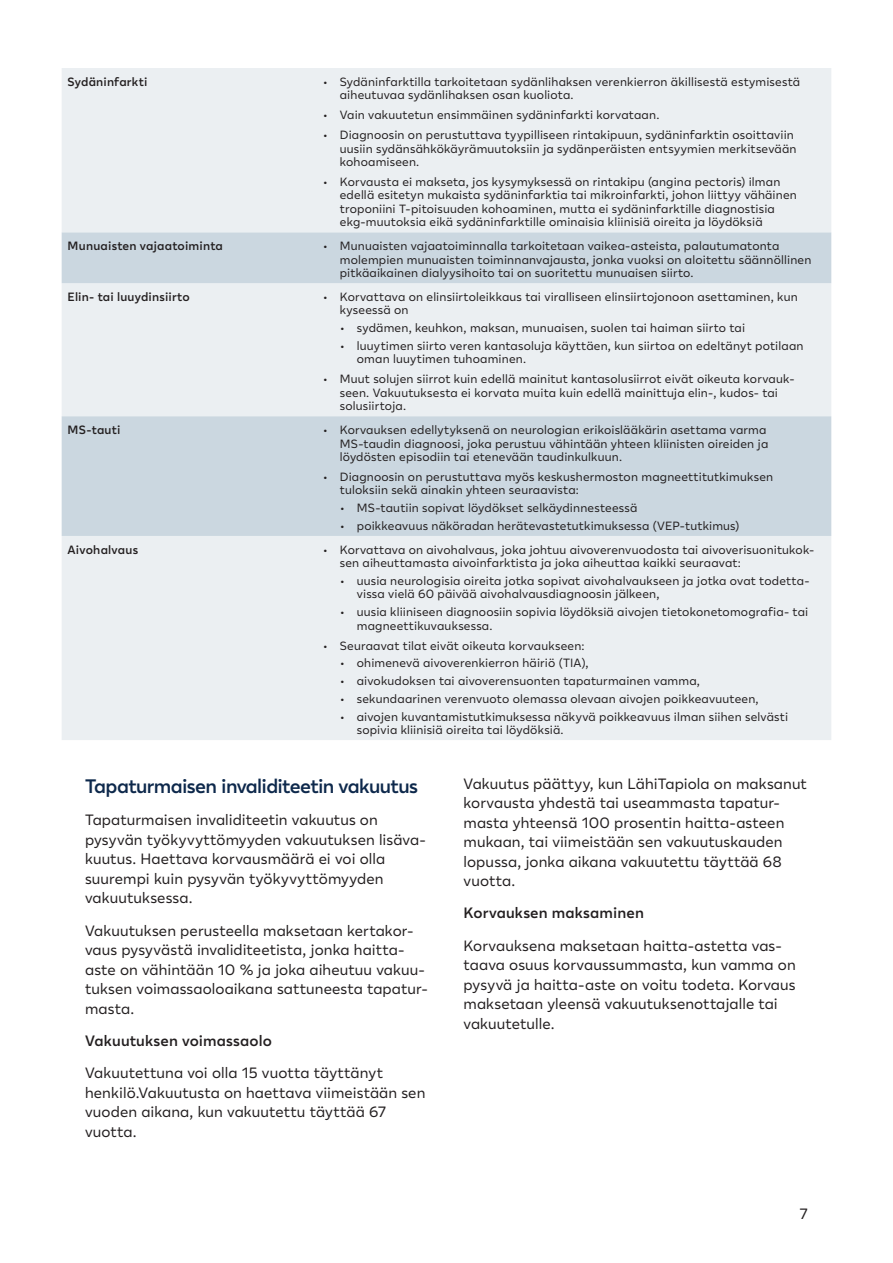
<style>
.page{position:relative;width:893px;height:1263px;background:#fff}
.page>*{position:absolute;margin:0;border:0;box-sizing:border-box;transform-origin:0 0}
.H3_Väliotsikko{font:600 19.5px "Lahi Tapiola Sans";letter-spacing:-.03em;color:#0d284b}
.Leipis{font:15px/19.5px "Lahi Tapiola Sans";letter-spacing:.005em;color:#231f20}
.H4_Alaotsikko{font:600 15px "Lahi Tapiola Sans";letter-spacing:.01em;color:#231f20}
.t1{font:12px/13.5px "Lahi Tapiola Sans";letter-spacing:.015em;color:#231f20}
.LAATIKKO_Leipis{font:600 12px "Lahi Tapiola Sans";letter-spacing:.015em;color:#231f20}
</style>
<div class="page">
<div style="left:62px;top:68px;width:769px;height:672px;background:#ebeff2"></div>
<svg style="left:62px;top:232px;width:769px;height:304px;background:#d9e1e7"></svg>
<p class="LAATIKKO_Leipis" style="left:68px;top:73px;width:81px">Sydäninfarkti</p>
<p class="t1" style="left:340px;top:74px;width:462px;text-indent:-17px">• Sydäninfarktilla tarkoitetaan sydänlihaksen verenkierron äkillisestä estymisestä aiheutuvaa sydänlihaksen osan kuoliota.</p>
<p class="t1" style="left:323px;top:107px;width:338px">• Vain vakuutetun ensimmäinen sydäninfarkti korvataan.</p>
<p class="t1" style="left:340px;top:127px;width:458px;text-indent:-17px">• Diagnoosin on perustuttava tyypilliseen rintakipuun, sydäninfarktin osoittaviin uusiin sydänsähkökäyrämuutoksiin ja sydänperäisten entsyymien merkitsevään kohoamiseen.</p>
<p class="t1" style="left:340px;top:174px;width:459px;text-indent:-17px">• Korvausta ei makseta, jos kysymyksessä on rintakipu (angina pectoris) ilman edellä esitetyn mukaista sydäninfarktia tai mikroinfarkti, johon liittyy vähäinen troponiini T-pitoisuuden kohoaminen, mutta ei sydäninfarktille diagnostisia ekg-muutoksia eikä sydäninfarktille ominaisia kliinisiä oireita ja löydöksiä</p>
<p class="LAATIKKO_Leipis" style="left:68px;top:237px;width:157px">Munuaisten vajaatoiminta</p>
<p class="t1" style="left:340px;top:238px;width:473px;text-indent:-17px">• Munuaisten vajaatoiminnalla tarkoitetaan vaikea-asteista, palautumatonta molempien munuaisten toiminnanvajausta, jonka vuoksi on aloitettu säännöllinen pitkäaikainen dialyysihoito tai on suoritettu munuaisen siirto.</p>
<p class="LAATIKKO_Leipis" style="left:68px;top:288px;width:124px">Elin- tai luuydinsiirto</p>
<p class="t1" style="left:340px;top:289px;width:459px;text-indent:-17px">• Korvattava on elinsiirtoleikkaus tai viralliseen elinsiirtojonoon asettaminen, kun kyseessä on</p>
<p class="t1" style="left:340px;top:320px;width:407px">• sydämen, keuhkon, maksan, munuaisen, suolen tai haiman siirto tai</p>
<p class="t1" style="left:357px;top:338px;width:448px;text-indent:-17px">• luuytimen siirto veren kantasoluja käyttäen, kun siirtoa on edeltänyt potilaan oman luuytimen tuhoaminen.</p>
<p class="t1" style="left:340px;top:372px;width:456px;text-indent:-17px">• Muut solujen siirrot kuin edellä mainitut kantasolusiirrot eivät oikeuta korvauk&shy;seen. Vakuutuksesta ei korvata muita kuin edellä mainittuja elin-, kudos- tai solusiirtoja.</p>
<p class="LAATIKKO_Leipis" style="left:68px;top:421px;width:54px">MS-tauti</p>
<p class="t1" style="left:340px;top:422px;width:430px;text-indent:-17px">• Korvauksen edellytyksenä on neurologian erikoislääkärin asettama varma<br>MS-taudin diagnoosi, joka perustuu vähintään yhteen kliinisten oireiden ja löydösten episodiin tai etenevään taudinkulkuun.</p>
<p class="t1" style="left:340px;top:469px;width:435px;text-indent:-17px">• Diagnoosin on perustuttava myös keskushermoston magneettitutkimuksen tuloksiin sekä ainakin yhteen seuraavista:</p>
<p class="t1" style="left:340px;top:500px;width:299px">• MS-tautiin sopivat löydökset selkäydinnesteessä</p>
<p class="t1" style="left:340px;top:518px;width:401px">• poikkeavuus näköradan herätevastetutkimuksessa (VEP-tutkimus)</p>
<p class="LAATIKKO_Leipis" style="left:68px;top:540px;width:72px">Aivohalvaus</p>
<p class="t1" style="left:340px;top:542px;width:476px;text-indent:-17px">• Korvattava on aivohalvaus, joka johtuu aivoverenvuodosta tai aivoverisuonitukok&shy;sen aiheuttamasta aivoinfarktista ja joka aiheuttaa kaikki seuraavat:</p>
<p class="t1" style="left:357px;top:573px;width:454px;text-indent:-17px">• uusia neurologisia oireita jotka sopivat aivohalvaukseen ja jotka ovat todetta&shy;vissa vielä 60 päivää aivohalvausdiagnoosin jälkeen,</p>
<p class="t1" style="left:357px;top:604px;width:453px;text-indent:-17px">• uusia kliiniseen diagnoosiin sopivia löydöksiä aivojen tietokonetomografia- tai magneettikuvauksessa.</p>
<p class="t1" style="left:323px;top:638px;width:263px">• Seuraavat tilat eivät oikeuta korvaukseen:</p>
<p class="t1" style="left:340px;top:656px;width:250px">• ohimenevä aivoverenkierron häiriö (TIA),</p>
<p class="t1" style="left:340px;top:673px;width:362px">• aivokudoksen tai aivoverensuonten tapaturmainen vamma,</p>
<p class="t1" style="left:340px;top:691px;width:420px">• sekundaarinen verenvuoto olemassa olevaan aivojen poikkeavuuteen,</p>
<p class="t1" style="left:357px;top:709px;width:433px;text-indent:-17px">• aivojen kuvantamistutkimuksessa näkyvä poikkeavuus ilman siihen selvästi sopivia kliinisiä oireita tai löydöksiä.</p>
<h3 class="H3_Väliotsikko" style="left:85px;top:771px;width:334px">Tapaturmaisen invaliditeetin vakuutus</h3>
<p class="Leipis" style="left:85px;top:809px;width:342px">Tapaturmaisen invaliditeetin vakuutus on pysyvän työkyvyttömyyden vakuutuksen lisäva&shy;kuutus. Haettava korvausmäärä ei voi olla suurempi kuin pysyvän työkyvyttömyyden vakuutuksessa.</p>
<p class="Leipis" style="left:85px;top:920px;width:344px">Vakuutuksen perusteella maksetaan kertakor&shy;vaus pysyvästä invaliditeetista, jonka haitta&shy;aste on vähintään 10 % ja joka aiheutuu vakuu&shy;tuksen voimassaoloaikana sattuneesta tapatur&shy;masta.</p>
<h4 class="H4_Alaotsikko" style="left:85px;top:1029px;width:188px">Vakuutuksen voimassaolo</h4>
<p class="Leipis" style="left:85px;top:1062px;width:342px">Vakuutettuna voi olla 15 vuotta täyttänyt henkilö.Vakuutusta on haettava viimeistään sen vuoden aikana, kun vakuutettu täyttää 67 vuotta.</p>
<p class="Leipis" style="left:463px;top:773px;width:345px">Vakuutus päättyy, kun LähiTapiola on maksanut korvausta yhdestä tai useammasta tapatur&shy;masta yhteensä 100 prosentin haitta-asteen mukaan, tai viimeistään sen vakuutuskauden lopussa, jonka aikana vakuutettu täyttää 68 vuotta.</p>
<h4 class="H4_Alaotsikko" style="left:463px;top:902px;width:182px">Korvauksen maksaminen</h4>
<p class="Leipis" style="left:463px;top:935px;width:334px">Korvauksena maksetaan haitta-astetta vas&shy;taava osuus korvaussummasta, kun vamma on pysyvä ja haitta-aste on voitu todeta. Korvaus maksetaan yleensä vakuutuksenottajalle tai vakuutetulle.</p>
<p class="Leipis" style="left:800px;top:1203px;width:10px">7</p>
</div>
